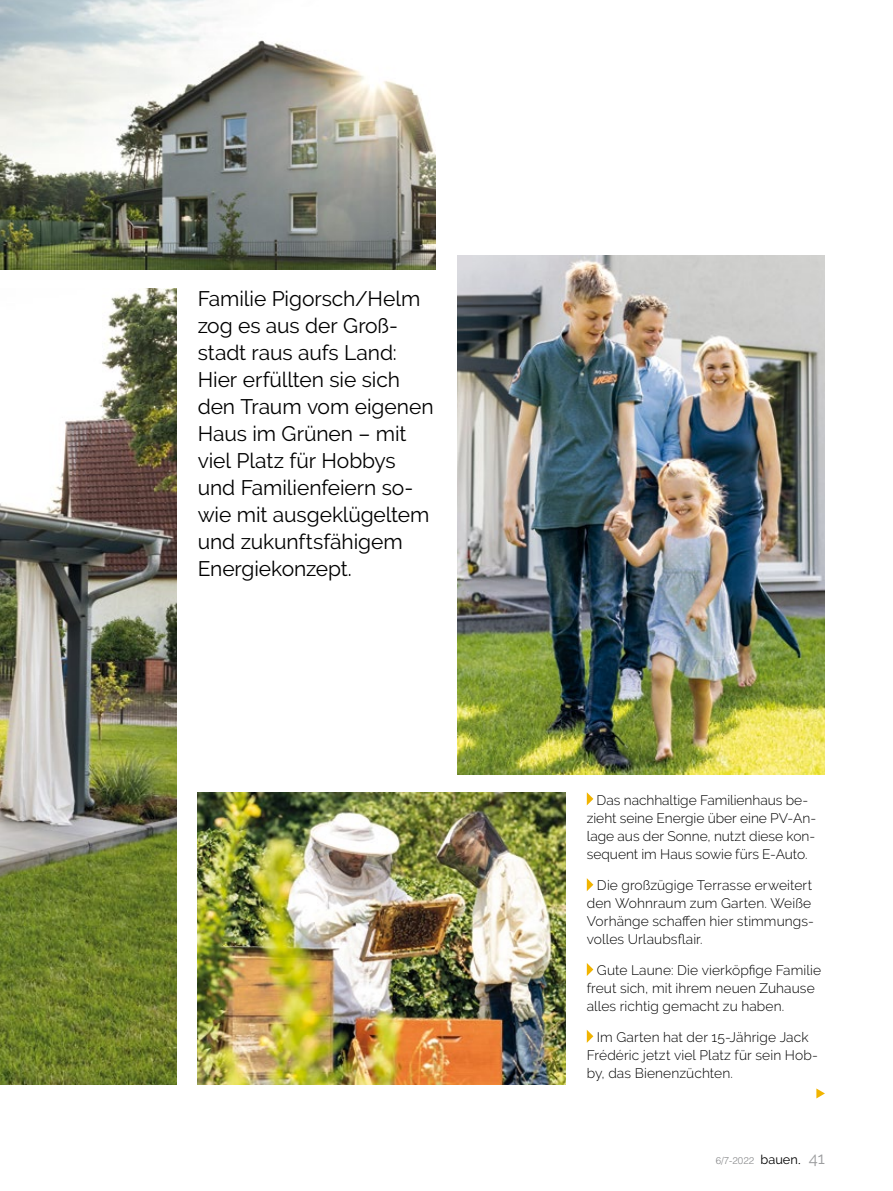
<style>
.page{position:relative;width:893px;height:1191px;background:#fff}
.page>*{position:absolute;margin:0;border:0;box-sizing:border-box;transform-origin:0 0}
.t1{font:21px/27px "Raleway";letter-spacing:-.005em;color:#000}
.t2{font:300 13.8px/18px "Raleway";letter-spacing:.005em;color:#000}
.t3{font:300 9.75px "Helvetica LT Std";color:#868789}
.s1{font-family:"Raleway";font-weight:400;font-size:12.75px;color:#000}
.s2{font-family:"Futura Std";font-size:15px;color:#000}
.s3{font-family:"Raleway";font-weight:400;font-size:16.5px;color:#9c9d9f}
</style>
<div class="page">
<img style="left:0;top:288px;width:176px;height:796px">
<svg style="left:816px;top:1088px;width:9px;height:10px"></svg>
<img style="left:198px;top:792px;width:368px;height:292px">
<img style="left:0;top:0;width:436px;height:269px">
<svg style="left:587px;top:792px;width:6px;height:13px"></svg>
<svg style="left:587px;top:878px;width:6px;height:13px"></svg>
<svg style="left:587px;top:963px;width:6px;height:13px"></svg>
<svg style="left:587px;top:1030px;width:6px;height:12px"></svg>
<img style="left:457px;top:255px;width:368px;height:519px">
<h1 class="t1" style="left:198px;top:287px;width:237px">Familie Pigorsch/Helm zog es aus der Groß&shy;stadt raus aufs Land:<br>Hier erfüllten sie sich den Traum vom eigenen<br>Haus im Grünen – mit viel Platz für Hobbys und Familienfeiern so&shy;wie mit ausgeklügeltem und zukunftsfähigem<br>Energiekonzept.</h1>
<p class="t2" style="left:587px;top:791px;width:231px;text-indent:10px">Das nachhaltige Familienhaus be&shy;zieht seine Energie über eine PV-An&shy;lage aus der Sonne, nutzt diese kon&shy;sequent im Haus sowie fürs E-Auto.</p>
<p class="t2" style="left:587px;top:876px;width:228px;text-indent:10px">Die großzügige Terrasse erweitert den Wohnraum zum Garten. Weiße<br>Vorhänge schaffen hier stimmungs&shy;volles Urlaubsflair.</p>
<p class="t2" style="left:587px;top:961px;width:236px;text-indent:10px">Gute Laune: Die vierköpfige Familie freut sich, mit ihrem neuen Zuhause alles richtig gemacht zu haben.</p>
<p class="t2" style="left:587px;top:1028px;width:233px;text-indent:10px">Im Garten hat der 15-Jährige Jack<br>Frédéric jetzt viel Platz für sein Hob&shy;by, das Bienenzüchten.</p>
<p class="t3" style="left:716px;top:1156px;width:111px">6/7-2022 <span class="s1">bauen</span><span class="s2">.</span> <span class="s3">41</span></p>
</div>
